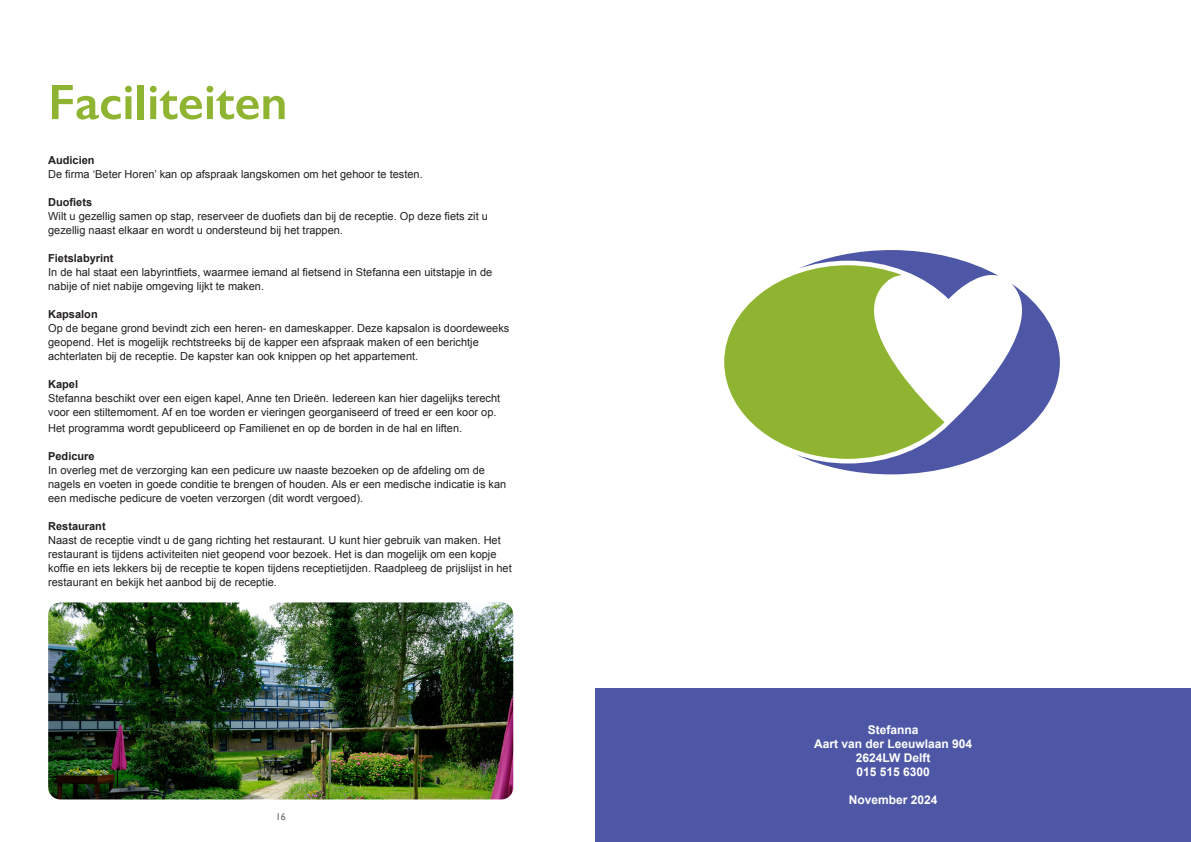
<style>
.page{position:relative;width:1191px;height:842px;background:#fff}
.page>*{position:absolute;margin:0;border:0;box-sizing:border-box;transform-origin:0 0}
.Kop_3{font:600 50px "Gill Sans";color:#8fb431}
.Kop_3-2{font:700 12px "Arial";color:#fff}
.Kop_3-3{font:11px "Arial";color:#231f20}
.Kop_3-4{font:700 11px "Arial";color:#231f20}
.t1{font:10px "Gill Sans";color:#6c6d70}
</style>
<div class="page">
<img style="left:48px;top:602px;width:465px;height:197px">
<div style="left:595px;top:689px;width:596px;height:153px;background:#4d57a5"></div>
<svg style="left:806px;top:284px;width:253px;height:190px"></svg>
<svg style="left:807px;top:250px;width:191px;height:49px"></svg>
<svg style="left:724px;top:265px;width:220px;height:194px;fill:#8fb431"></svg>
<p class="Kop_3" style="left:48px;top:72px;width:241px">Faciliteiten</p>
<p class="Kop_3-4" style="left:48px;top:153px;width:48px">Audicien</p>
<p class="Kop_3-3" style="left:48px;top:167px;width:376px">De firma ‘Beter Horen’ kan op afspraak langskomen om het gehoor te testen.</p>
<p class="Kop_3-4" style="left:48px;top:195px;width:46px">Duofiets</p>
<p class="Kop_3-3" style="left:48px;top:209px;width:441px">Wilt u gezellig samen op stap, reserveer de duofiets dan bij de receptie. Op deze fiets zit u</p>
<p class="Kop_3-3" style="left:48px;top:223px;width:296px">gezellig naast elkaar en wordt u ondersteund bij het trappen.</p>
<p class="Kop_3-4" style="left:48px;top:251px;width:67px">Fietslabyrint</p>
<p class="Kop_3-3" style="left:48px;top:265px;width:445px">In de hal staat een labyrintfiets, waarmee iemand al fietsend in Stefanna een uitstapje in de</p>
<p class="Kop_3-3" style="left:48px;top:279px;width:217px">nabije of niet nabije omgeving lijkt te maken.</p>
<p class="Kop_3-4" style="left:48px;top:307px;width:51px">Kapsalon</p>
<p class="Kop_3-3" style="left:48px;top:321px;width:463px">Op de begane grond bevindt zich een heren- en dameskapper. Deze kapsalon is doordeweeks</p>
<p class="Kop_3-3" style="left:48px;top:335px;width:432px">geopend. Het is mogelijk rechtstreeks bij de kapper een afspraak maken of een berichtje</p>
<p class="Kop_3-3" style="left:48px;top:349px;width:371px">achterlaten bij de receptie. De kapster kan ook knippen op het appartement.</p>
<p class="Kop_3-4" style="left:48px;top:377px;width:31px">Kapel</p>
<p class="Kop_3-3" style="left:48px;top:391px;width:453px">Stefanna beschikt over een eigen kapel, Anne ten Drieën. Iedereen kan hier dagelijks terecht</p>
<p class="Kop_3-3" style="left:48px;top:405px;width:450px">voor een stiltemoment. Af en toe worden er vieringen georganiseerd of treed er een koor op.</p>
<p class="Kop_3-3" style="left:48px;top:421px;width:415px">Het programma wordt gepubliceerd op Familienet en op de borden in de hal en liften.</p>
<p class="Kop_3-4" style="left:48px;top:449px;width:48px">Pedicure</p>
<p class="Kop_3-3" style="left:48px;top:463px;width:438px">In overleg met de verzorging kan een pedicure uw naaste bezoeken op de afdeling om de</p>
<p class="Kop_3-3" style="left:48px;top:477px;width:460px">nagels en voeten in goede conditie te brengen of houden. Als er een medische indicatie is kan</p>
<p class="Kop_3-3" style="left:48px;top:491px;width:316px">een medische pedicure de voeten verzorgen (dit wordt vergoed).</p>
<p class="Kop_3-4" style="left:48px;top:519px;width:59px">Restaurant</p>
<p class="Kop_3-3" style="left:48px;top:533px;width:454px">Naast de receptie vindt u de gang richting het restaurant. U kunt hier gebruik van maken. Het</p>
<p class="Kop_3-3" style="left:48px;top:547px;width:450px">restaurant is tijdens activiteiten niet geopend voor bezoek. Het is dan mogelijk om een kopje</p>
<p class="Kop_3-3" style="left:48px;top:561px;width:465px">koffie en iets lekkers bij de receptie te kopen tijdens receptietijden. Raadpleeg de prijslijst in het</p>
<p class="Kop_3-3" style="left:48px;top:575px;width:230px">restaurant en bekijk het aanbod bij de receptie.</p>
<p class="t1" style="left:276px;top:810px;width:11px">16</p>
<p class="Kop_3-2" style="left:868px;top:722px;width:52px">Stefanna</p>
<p class="Kop_3-2" style="left:814px;top:736px;width:160px">Aart van der Leeuwlaan 904</p>
<p class="Kop_3-2" style="left:856px;top:750px;width:76px">2624LW Delft</p>
<p class="Kop_3-2" style="left:856px;top:764px;width:75px">015 515 6300</p>
<p class="Kop_3-2" style="left:849px;top:792px;width:90px">November 2024</p>
</div>
